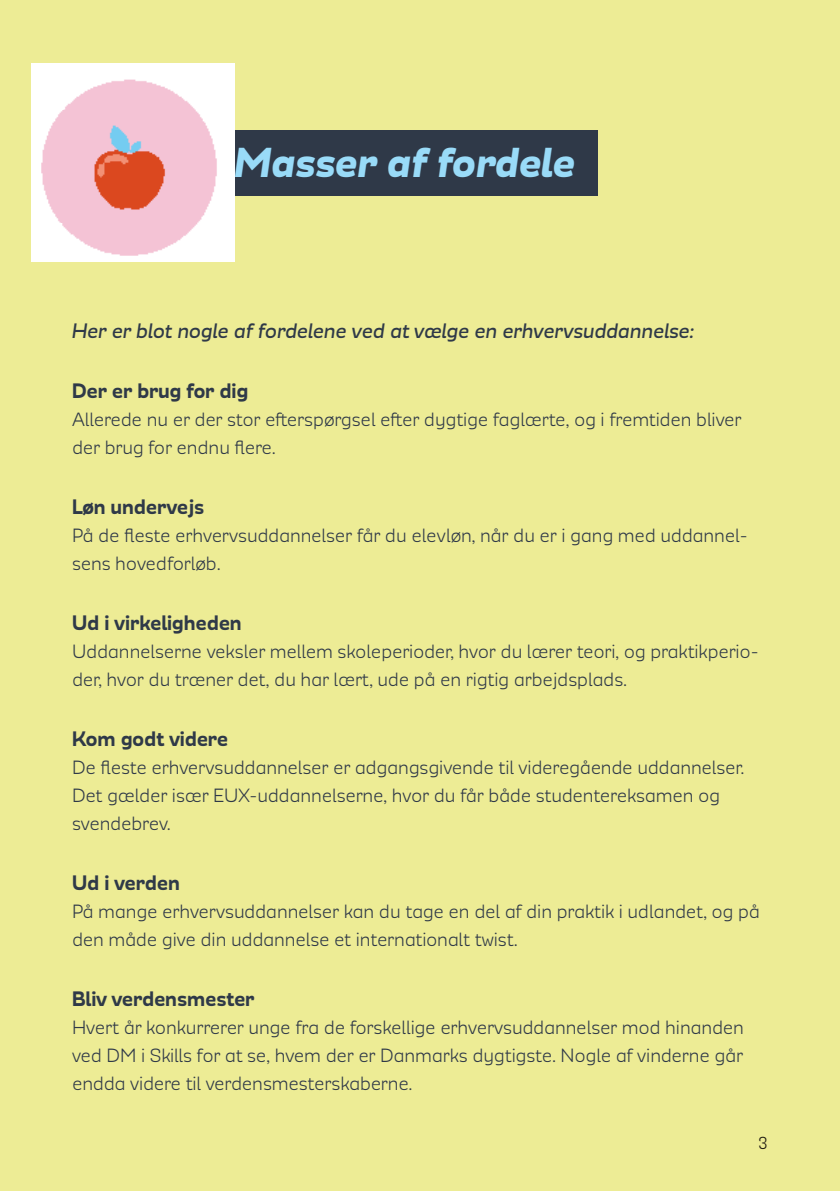
<style>
.page{position:relative;width:840px;height:1191px;background:#fff}
.page>*{position:absolute;margin:0;border:0;box-sizing:border-box;transform-origin:0 0}
.t1{font:italic 900 48px "Modernica";letter-spacing:-.015em;color:#99dbf8}
.Overskrift_Brødtekst{font:800 24px "Modernica";letter-spacing:-.015em;color:#2f3948}
.t2{font:italic 500 24px "Modernica";letter-spacing:-.015em;color:#2f3948}
.Brødtekst{font:22px/28px "Modernica";letter-spacing:-.01em;color:#2f3948}
.t3{font:20px "Modernica";color:#231f20}
</style>
<div class="page">
<div style="left:0;top:0;width:839px;height:1191px;background:#edec95"></div>
<div style="left:195px;top:131px;width:403px;height:65px;background:#2f3948"></div>
<img style="left:32px;top:63px;width:202px;height:199px">
<p class="t1" style="left:235px;top:140px;width:341px">Masser af fordele</p>
<p class="t2" style="left:72px;top:320px;width:623px">Her er blot nogle af fordelene ved at vælge en erhvervsuddannelse:</p>
<p class="Overskrift_Brødtekst" style="left:72px;top:380px;width:178px">Der er brug for dig</p>
<p class="Brødtekst" style="left:72px;top:406px;width:670px">Allerede nu er der stor efterspørgsel efter dygtige faglærte, og i fremtiden bliver der brug for endnu flere.</p>
<p class="Overskrift_Brødtekst" style="left:72px;top:496px;width:134px">Løn undervejs</p>
<p class="Brødtekst" style="left:72px;top:522px;width:676px">På de fleste erhvervsuddannelser får du elevløn, når du er i gang med uddannel&shy;sens hovedforløb.</p>
<p class="Overskrift_Brødtekst" style="left:72px;top:612px;width:171px">Ud i virkeligheden</p>
<p class="Brødtekst" style="left:72px;top:638px;width:687px">Uddannelserne veksler mellem skoleperioder, hvor du lærer teori, og praktikperio&shy;der, hvor du træner det, du har lært, ude på en rigtig arbejdsplads.</p>
<p class="Overskrift_Brødtekst" style="left:72px;top:728px;width:158px">Kom godt videre</p>
<p class="Brødtekst" style="left:72px;top:754px;width:673px">De fleste erhvervsuddannelser er adgangsgivende til videregående uddannelser.<br>Det gælder især EUX-uddannelserne, hvor du får både studentereksamen og svendebrev.</p>
<p class="Overskrift_Brødtekst" style="left:72px;top:872px;width:109px">Ud i verden</p>
<p class="Brødtekst" style="left:72px;top:898px;width:689px">På mange erhvervsuddannelser kan du tage en del af din praktik i udlandet, og på den måde give din uddannelse et internationalt twist.</p>
<p class="Overskrift_Brødtekst" style="left:72px;top:988px;width:184px">Bliv verdensmester</p>
<p class="Brødtekst" style="left:72px;top:1014px;width:673px;text-align:justify">Hvert år konkurrerer unge fra de forskellige erhvervsuddannelser mod hinanden ved DM i Skills for at se, hvem der er Danmarks dygtigste. Nogle af vinderne går endda videre til verdensmesterskaberne.</p>
<p class="t3" style="left:757px;top:1133px;width:11px">3</p>
</div>
